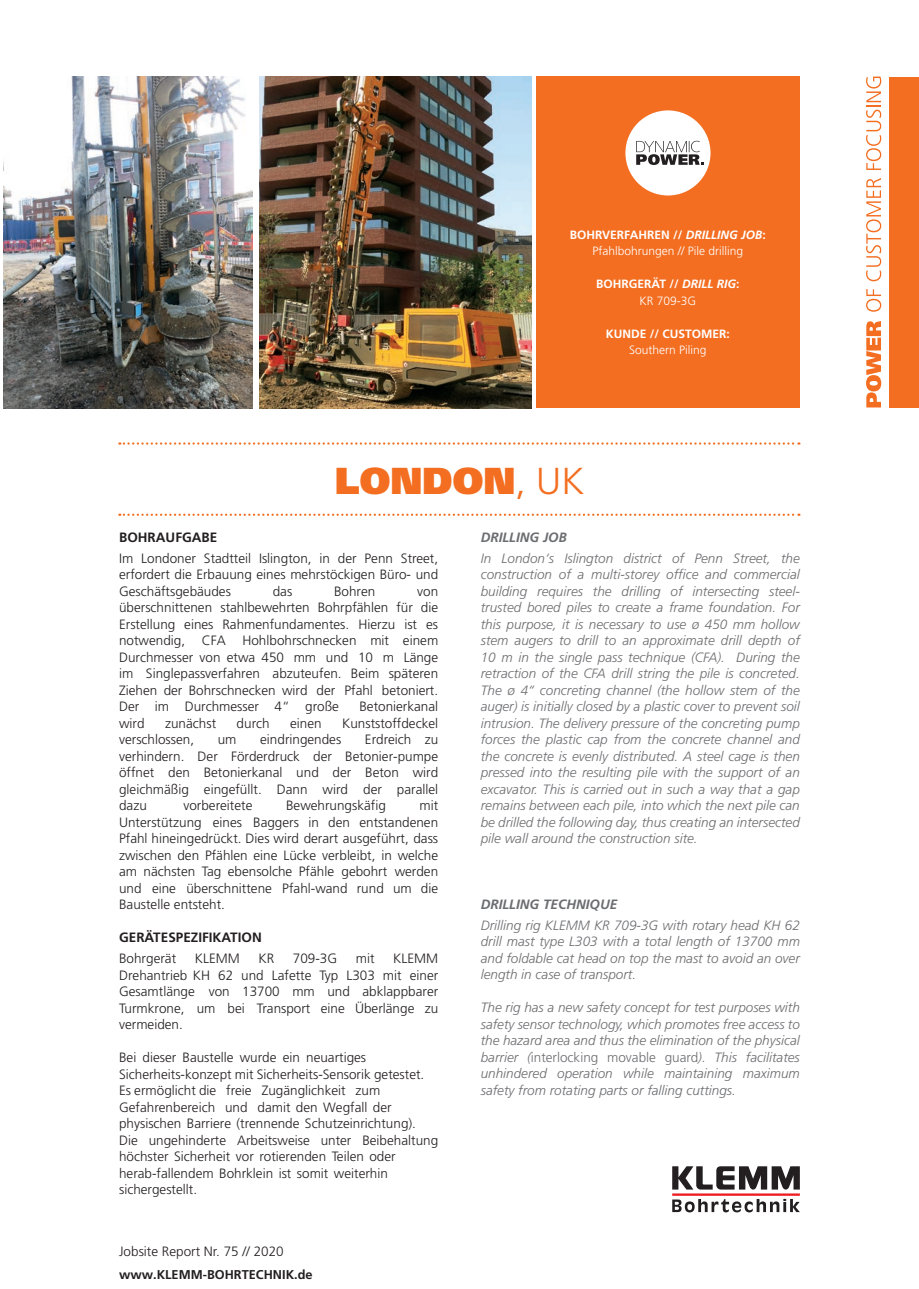
<style>
.page{position:relative;width:919px;height:1289px;background:#fff}
.page>*{position:absolute;margin:0;border:0;box-sizing:border-box;transform-origin:0 0}
.t1{font:900 37.5px "Frutiger LT Std";color:#f36e21}
.t2{font:300 13.5px/16.5px "Frutiger LT Std";color:#231f20;text-align:justify}
.t3{font:italic 300 13.5px/16.5px "Frutiger LT Std";color:#6c6d70;text-align:justify}
.t4{font:700 13.5px "Frutiger LT Std";color:#231f20}
.t5{font:italic 700 13.5px "Frutiger LT Std";color:#6c6d70}
.t6{font:700 12.75px "Frutiger LT Std";color:#231f20}
.t7{font:300 12px/16.5px "Frutiger LT Std";color:#fff;text-align:center}
.t8{font:700 12px/16.5px "Frutiger LT Std";color:#fff;text-align:center}
.s1{font-weight:700}
.s2{font-weight:700;font-style:italic}
.s3{font-style:italic}
.s4{font-weight:300}
.s5{font-style:normal}
</style>
<div class="page">
<svg style="left:866px;top:321px;width:15px;height:86px"></svg>
<svg style="left:866px;top:289px;width:15px;height:23px"></svg>
<svg style="left:866px;top:178px;width:15px;height:103px"></svg>
<svg style="left:866px;top:77px;width:15px;height:93px"></svg>
<div style="left:889px;top:77px;width:29px;height:330px;background:#f36e21"></div>
<div style="left:536px;top:77px;width:263px;height:331px;background:#f36e21"></div>
<div style="left:625px;top:110px;width:85px;height:85px;background:#fff;border-radius:50%"></div>
<svg style="left:636px;top:141px;width:68px;height:24px"></svg>
<svg style="left:672px;top:1198px;width:127px;height:14px"></svg>
<hr style="left:672px;top:1193px;width:127px;height:2px;background:#ee1d23">
<svg style="left:672px;top:1166px;width:127px;height:23px"></svg>
<svg style="left:119px;top:442px;width:680px;height:2px"></svg>
<svg style="left:119px;top:513px;width:680px;height:3px"></svg>
<img style="left:259px;top:77px;width:272px;height:331px">
<img style="left:3px;top:77px;width:249px;height:331px">
<p class="t7" style="left:569px;top:226px;width:198px"><span class="s1">BOHRVERFAHREN //</span> <span class="s2">DRILLING JOB</span><span class="s1">:<br></span>Pfahlbohrungen // Pile drilling</p>
<p class="t8" style="left:596px;top:276px;width:145px">BOHRGERÄT // <span class="s3">DRILL RIG</span>:<br><span class="s4">KR 709-3G</span></p>
<p class="t8" style="left:605px;top:325px;width:126px">KUNDE // CUSTOMER:</p>
<p class="t7" style="left:629px;top:342px;width:79px">Southern Piling</p>
<h1 class="t1" style="left:335px;top:457px;width:251px">LONDON<span class="s4">, UK</span></h1>
<p class="t4" style="left:119px;top:529px;width:100px">BOHRAUFGABE</p>
<p class="t2" style="left:119px;top:550px;width:320px">Im Londoner Stadtteil Islington, in der Penn Street, erfordert die Erbauung eines mehrstöckigen Büro- und Geschäftsgebäudes</p>
<p class="t2" style="left:273px;top:583px;width:21px">das</p>
<p class="t2" style="left:334px;top:583px;width:43px">Bohren</p>
<p class="t2" style="left:119px;top:583px;width:320px;text-indent:298px">von überschnittenen stahlbewehrten Bohrpfählen für die Erstellung eines Rahmenfundamentes. Hierzu ist es notwendig, CFA Hohlbohrschnecken mit einem Durchmesser von etwa 450 mm und 10 m Länge im Singlepassverfahren abzuteufen. Beim späteren Ziehen der Bohrschnecken wird der Pfahl betoniert.<br>Der im Durchmesser 4“ große</p>
<p class="t2" style="left:359px;top:698px;width:80px">Betonierkanal</p>
<p class="t2" style="left:119px;top:715px;width:27px">wird</p>
<p class="t2" style="left:165px;top:715px;width:53px">zunächst</p>
<p class="t2" style="left:237px;top:715px;width:35px">durch</p>
<p class="t2" style="left:290px;top:715px;width:33px">einen</p>
<p class="t2" style="left:342px;top:715px;width:97px">Kunststoffdeckel</p>
<p class="t2" style="left:119px;top:731px;width:77px">verschlossen,</p>
<p class="t2" style="left:218px;top:731px;width:20px">um</p>
<p class="t2" style="left:260px;top:731px;width:83px">eindringendes</p>
<p class="t2" style="left:119px;top:731px;width:320px;text-indent:246px">Erdreich zu verhindern. Der Förderdruck der Betonier-pumpe öffnet den Betonierkanal und der Beton wird gleichmäßig eingefüllt. Dann wird der parallel dazu</p>
<p class="t2" style="left:183px;top:797px;width:70px">vorbereitete</p>
<p class="t2" style="left:286px;top:797px;width:101px">Bewehrungskäfig</p>
<p class="t2" style="left:119px;top:797px;width:320px;text-indent:300px">mit Unterstützung eines Baggers in den entstandenen Pfahl hineingedrückt. Dies wird derart ausgeführt, dass zwischen den Pfählen eine Lücke verbleibt, in welche am nächsten Tag ebensolche Pfähle gebohrt werden und eine überschnittene Pfahl-wand rund um die Baustelle entsteht.</p>
<p class="t4" style="left:119px;top:929px;width:144px">GERÄTESPEZIFIKATION</p>
<p class="t2" style="left:119px;top:950px;width:59px">Bohrgerät</p>
<p class="t2" style="left:195px;top:950px;width:46px">KLEMM</p>
<p class="t2" style="left:258px;top:950px;width:17px">KR</p>
<p class="t2" style="left:293px;top:950px;width:46px">709-3G</p>
<p class="t2" style="left:356px;top:950px;width:20px">mit</p>
<p class="t2" style="left:119px;top:950px;width:320px;text-indent:274px">KLEMM Drehantrieb KH 62 und Lafette Typ L303 mit einer Gesamtlänge von 13700 mm und abklappbarer Turmkrone, um bei Transport eine Überlänge zu vermeiden.</p>
<p class="t2" style="left:119px;top:1049px;width:320px;text-align:left">Bei dieser Baustelle wurde ein neuartiges Sicherheits-konzept mit Sicherheits-Sensorik getestet.<br>Es ermöglicht die freie Zugänglichkeit zum Gefahrenbereich und damit den Wegfall der physischen Barriere (trennende Schutzeinrichtung).<br>Die ungehinderte Arbeitsweise unter Beibehaltung höchster Sicherheit vor rotierenden Teilen oder herab-fallendem Bohrklein ist somit weiterhin sichergestellt.</p>
<p class="t2" style="left:119px;top:1243px;width:166px">Jobsite Report Nr. 75 // 2020</p>
<p class="t6" style="left:119px;top:1266px;width:195px">www.KLEMM-BOHRTECHNIK.de</p>
<p class="t5" style="left:480px;top:529px;width:88px">DRILLING JOB</p>
<p class="t3" style="left:480px;top:550px;width:320px">In London‘s Islington district of Penn Street, the construction of a multi-storey office and commercial building requires the drilling of intersecting steel&shy;trusted bored piles to create a frame foundation. For this purpose, it is necessary to use ø 450 mm hollow stem augers to drill to an approximate drill depth of 10 m in the single pass technique (CFA). During the retraction of the CFA drill string the pile is concreted.<br>The ø 4“ concreting channel (the hollow stem of the auger) is initially closed by a plastic cover to prevent soil intrusion. The delivery pressure of the concreting pump forces the plastic cap from the concrete channel and the concrete is evenly distributed. A steel cage is then pressed into the resulting pile with the support of an excavator. This is carried out in such a way that a gap remains between each pile, into which the next pile can be drilled the following day, thus creating an intersected pile wall around the construction site.</p>
<p class="t5" style="left:480px;top:896px;width:138px">DRILLING TECHNIQUE</p>
<p class="t3" style="left:480px;top:917px;width:320px">Drilling rig KLEMM KR 709-3G with rotary head KH 62 drill mast type L303 with a total length of 13700 mm and foldable cat head on top the mast to avoid an over length in case of transport.</p>
<p class="t3" style="left:480px;top:999px;width:320px">The rig has a new safety concept for test purposes with safety sensor technology, which promotes free access to the hazard area and thus the elimination of the physical barrier (<span class="s5">interlocking movable guard</span>). This facilitates unhindered operation while maintaining maximum safety from rotating parts or falling cuttings.</p>
</div>
